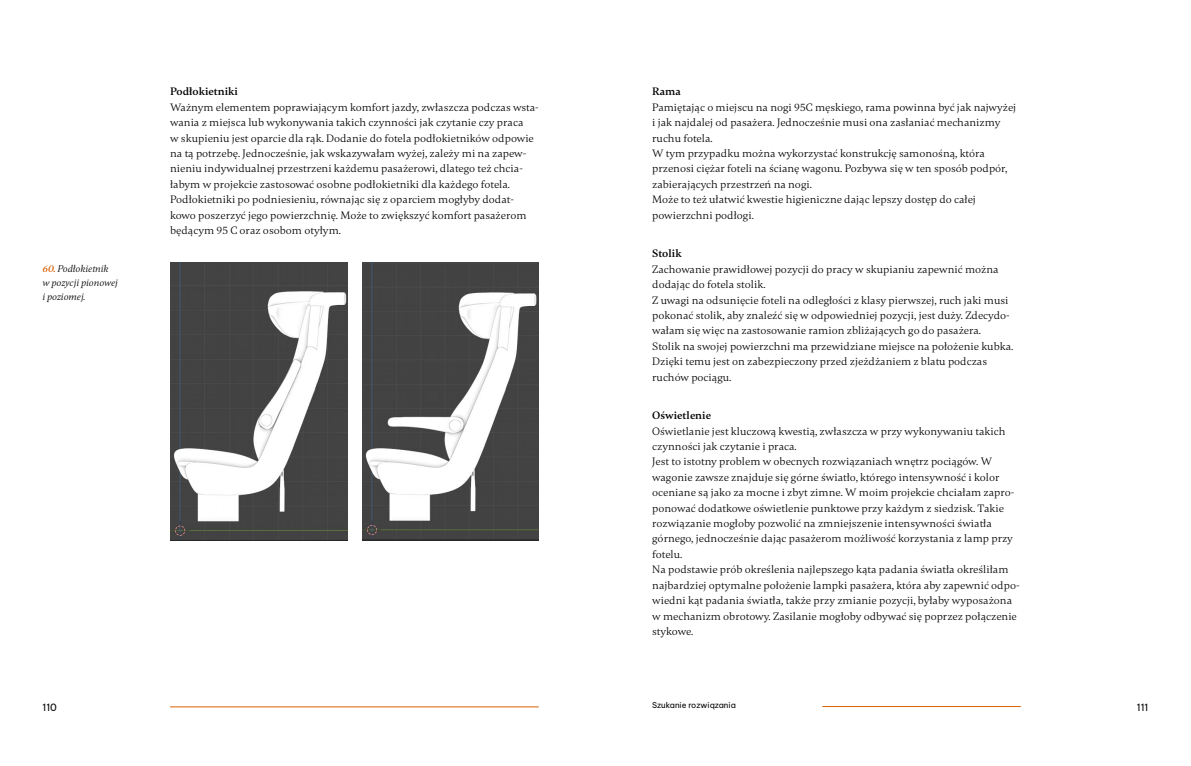
<style>
.page{position:relative;width:1191px;height:766px;background:#fff}
.page>*{position:absolute;margin:0;border:0;box-sizing:border-box;transform-origin:0 0}
.t1{font:11px/15.4px "Gambetta";color:#000}
.t2{font:600 11px "Gambetta";color:#000}
.t3{font:italic 10px/14px "Gambetta";color:#000}
.t4{font:10px "Be Vietnam Pro";color:#000}
.t5{font:8px "Be Vietnam Pro";color:#000}
.s1{font-weight:600;color:#da6105}
</style>
<div class="page">
<hr style="left:170px;top:706px;width:369px;height:1px;background:#da6105">
<hr style="left:822px;top:706px;width:198px;height:1px;background:#da6105">
<img style="left:171px;top:262px;width:177px;height:278px">
<img style="left:362px;top:262px;width:177px;height:278px">
<p class="t3" style="left:42px;top:261px;width:77px"><span class="s1">60.</span> Podłokietnik w pozycji pionowej i poziomej.</p>
<p class="t2" style="left:170px;top:85px;width:69px">Podłokietniki</p>
<p class="t1" style="left:170px;top:99px;width:370px">Ważnym elementem poprawiającym komfort jazdy, zwłaszcza podczas wsta&shy;wania z miejsca lub wykonywania takich czynności jak czytanie czy praca<br>w skupieniu jest oparcie dla rąk. Dodanie do fotela podłokietników odpowie na tą potrzebę. Jednocześnie, jak wskazywałam wyżej, zależy mi na zapew&shy;nieniu indywidualnej przestrzeni każdemu pasażerowi, dlatego też chcia&shy;łabym w projekcie zastosować osobne podłokietniki dla każdego fotela.<br>Podłokietniki po podniesieniu, równając się z oparciem mogłyby dodat&shy;kowo poszerzyć jego powierzchnię. Może to zwiększyć komfort pasażerom będącym 95 C oraz osobom otyłym.</p>
<p class="t2" style="left:652px;top:85px;width:30px">Rama</p>
<p class="t1" style="left:652px;top:99px;width:365px">Pamiętając o miejscu na nogi 95C męskiego, rama powinna być jak najwyżej i jak najdalej od pasażera. Jednocześnie musi ona zasłaniać mechanizmy ruchu fotela.<br>W tym przypadku można wykorzystać konstrukcję samonośną, która przenosi ciężar foteli na ścianę wagonu. Pozbywa się w ten sposób podpór, zabierających przestrzeń na nogi.<br>Może to też ułatwić kwestie higieniczne dając lepszy dostęp do całej powierzchni podłogi.</p>
<p class="t2" style="left:652px;top:247px;width:31px">Stolik</p>
<p class="t1" style="left:652px;top:261px;width:363px">Zachowanie prawidłowej pozycji do pracy w skupianiu zapewnić można dodając do fotela stolik.<br>Z uwagi na odsunięcie foteli na odległości z klasy pierwszej, ruch jaki musi pokonać stolik, aby znaleźć się w odpowiedniej pozycji, jest duży. Zdecydo&shy;wałam się więc na zastosowanie ramion zbliżających go do pasażera.<br>Stolik na swojej powierzchni ma przewidziane miejsce na położenie kubka.<br>Dzięki temu jest on zabezpieczony przed zjeżdżaniem z blatu podczas ruchów pociągu.</p>
<p class="t2" style="left:652px;top:409px;width:60px">Oświetlenie</p>
<p class="t1" style="left:652px;top:423px;width:369px">Oświetlanie jest kluczową kwestią, zwłaszcza w przy wykonywaniu takich czynności jak czytanie i praca.<br>Jest to istotny problem w obecnych rozwiązaniach wnętrz pociągów. W wagonie zawsze znajduje się górne światło, którego intensywność i kolor oceniane są jako za mocne i zbyt zimne. W moim projekcie chciałam zapro&shy;ponować dodatkowe oświetlenie punktowe przy każdym z siedzisk. Takie rozwiązanie mogłoby pozwolić na zmniejszenie intensywności światła górnego, jednocześnie dając pasażerom możliwość korzystania z lamp przy fotelu.<br>Na podstawie prób określenia najlepszego kąta padania światła określiłam najbardziej optymalne położenie lampki pasażera, która aby zapewnić odpo&shy;wiedni kąt padania światła, także przy zmianie pozycji, byłaby wyposażona w mechanizm obrotowy. Zasilanie mogłoby odbywać się poprzez połączenie stykowe.</p>
<p class="t5" style="left:652px;top:698px;width:85px">Szukanie rozwiązania</p>
<p class="t4" style="left:43px;top:698px;width:16px">110</p>
<p class="t4" style="left:1136px;top:698px;width:13px">111</p>
</div>
